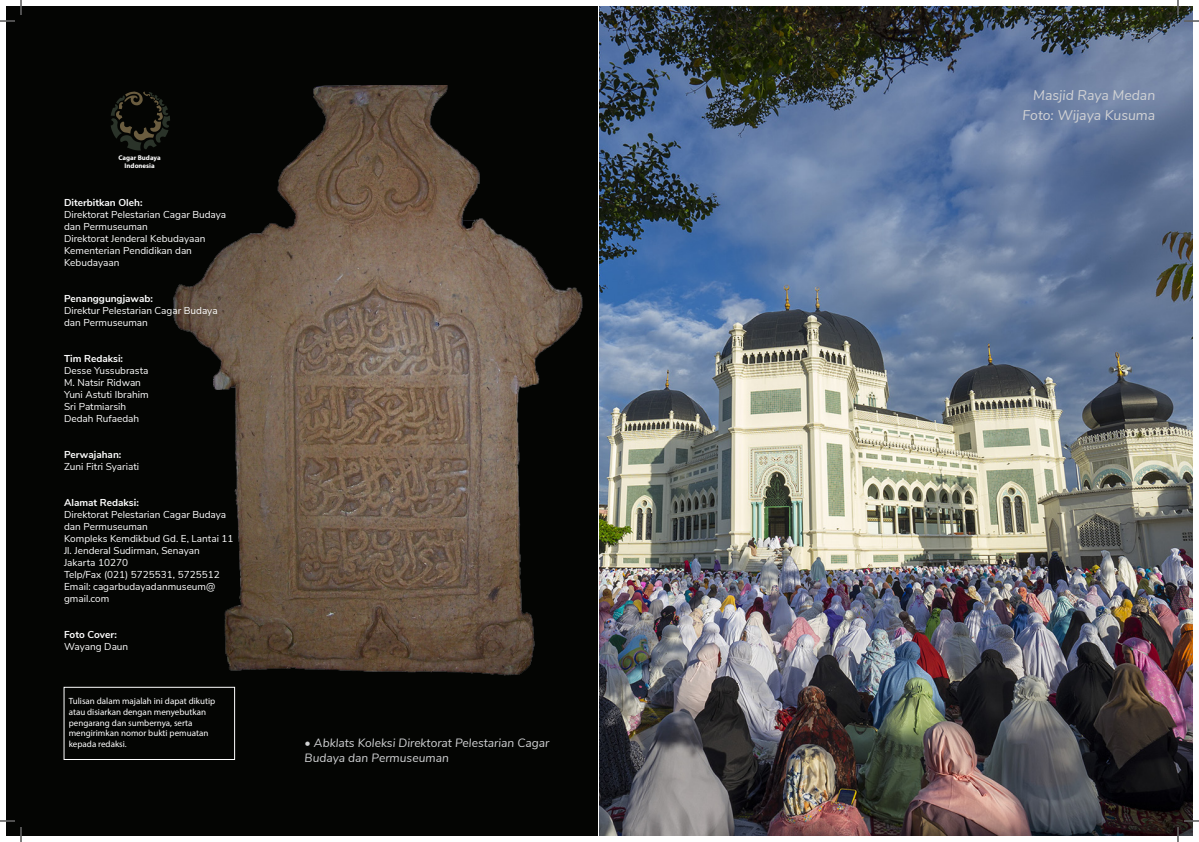
<style>
.page{position:relative;width:1199px;height:842px;background:#fff}
.page>*{position:absolute;margin:0;border:0;box-sizing:border-box;transform-origin:0 0}
.t1{font:italic 14px "Nunito Sans";color:#d1d2d4}
.t2{font:italic 12px/14.4px "Nunito Sans";color:#d1d2d4}
.t3{font:10px/12px "Nunito Sans";color:#fff}
.t4{font:700 10px "Nunito Sans";color:#fff}
.t5{font:9px/10.8px "Myriad Pro";color:#fff}
.t6{font:700 6.9px "Myriad Pro";color:#fff}
</style>
<div class="page">
<div style="left:7px;top:7px;width:590px;height:828px;background:#040503"></div>
<img style="left:599px;top:7px;width:593px;height:828px">
<img style="left:154px;top:86px;width:443px;height:590px">
<div style="left:64px;top:686px;width:171px;height:73px;border:1px solid #fff"></div>
<svg style="left:111px;top:92px;width:59px;height:58px"></svg>
<svg style="left:1184px;top:20px;width:15px;height:2px"></svg>
<svg style="left:1184px;top:820px;width:15px;height:1px"></svg>
<svg style="left:0;top:0;width:22px;height:22px"></svg>
<svg style="left:0;top:820px;width:22px;height:21px"></svg>
<svg style="left:1177px;top:0;width:1px;height:15px"></svg>
<svg style="left:1177px;top:826px;width:1px;height:15px"></svg>
<p class="t6" style="left:119px;top:153px;width:44px">Cagar Budaya</p>
<p class="t6" style="left:125px;top:161px;width:32px">Indonesia</p>
<p class="t4" style="left:64px;top:195px;width:80px">Diterbitkan Oleh:</p>
<p class="t3" style="left:64px;top:208px;width:164px">Direktorat Pelestarian Cagar Budaya</p>
<p class="t3" style="left:64px;top:220px;width:85px">dan Permuseuman</p>
<p class="t3" style="left:64px;top:232px;width:143px">Direktorat Jenderal Kebudayaan</p>
<p class="t3" style="left:64px;top:244px;width:129px">Kementerian Pendidikan dan<br>Kebudayaan</p>
<p class="t4" style="left:64px;top:291px;width:90px">Penanggungjawab:</p>
<p class="t3" style="left:64px;top:304px;width:155px">Direktur Pelestarian Cagar Budaya</p>
<p class="t3" style="left:64px;top:316px;width:85px">dan Permuseuman</p>
<p class="t4" style="left:64px;top:351px;width:60px">Tim Redaksi:</p>
<p class="t3" style="left:64px;top:364px;width:86px">Desse Yussubrasta</p>
<p class="t3" style="left:64px;top:376px;width:78px">M. Natsir Ridwan</p>
<p class="t3" style="left:64px;top:388px;width:86px">Yuni Astuti Ibrahim</p>
<p class="t3" style="left:64px;top:400px;width:64px">Sri Patmiarsih</p>
<p class="t3" style="left:64px;top:412px;width:77px">Dedah Rufaedah</p>
<p class="t4" style="left:64px;top:447px;width:59px">Perwajahan:</p>
<p class="t3" style="left:64px;top:460px;width:77px">Zuni Fitri Syariati</p>
<p class="t4" style="left:64px;top:495px;width:76px">Alamat Redaksi:</p>
<p class="t3" style="left:64px;top:508px;width:164px">Direktorat Pelestarian Cagar Budaya dan Permuseuman</p>
<p class="t3" style="left:64px;top:532px;width:171px">Kompleks Kemdikbud Gd. E, Lantai 11</p>
<p class="t3" style="left:64px;top:544px;width:137px">Jl. Jenderal Sudirman, Senayan</p>
<p class="t3" style="left:64px;top:556px;width:66px">Jakarta 10270</p>
<p class="t3" style="left:64px;top:568px;width:157px">Telp/Fax (021) 5725531, 5725512</p>
<p class="t3" style="left:64px;top:580px;width:153px">Email: cagarbudayadanmuseum@ gmail.com</p>
<p class="t4" style="left:64px;top:627px;width:54px">Foto Cover:</p>
<p class="t3" style="left:64px;top:640px;width:66px">Wayang Daun</p>
<p class="t5" style="left:69px;top:695px;width:148px">Tulisan dalam majalah ini dapat dikutip atau disiarkan dengan menyebutkan pengarang dan sumbernya, serta mengirimkan nomor bukti pemuatan kepada redaksi.</p>
<p class="t2" style="left:304px;top:735px;width:246px">• Abklats Koleksi Direktorat Pelestarian Cagar<br>Budaya dan Permuseuman</p>
<p class="t1" style="left:1033px;top:85px;width:123px">Masjid Raya Medan</p>
<p class="t1" style="left:1022px;top:105px;width:134px">Foto: Wijaya Kusuma</p>
</div>
